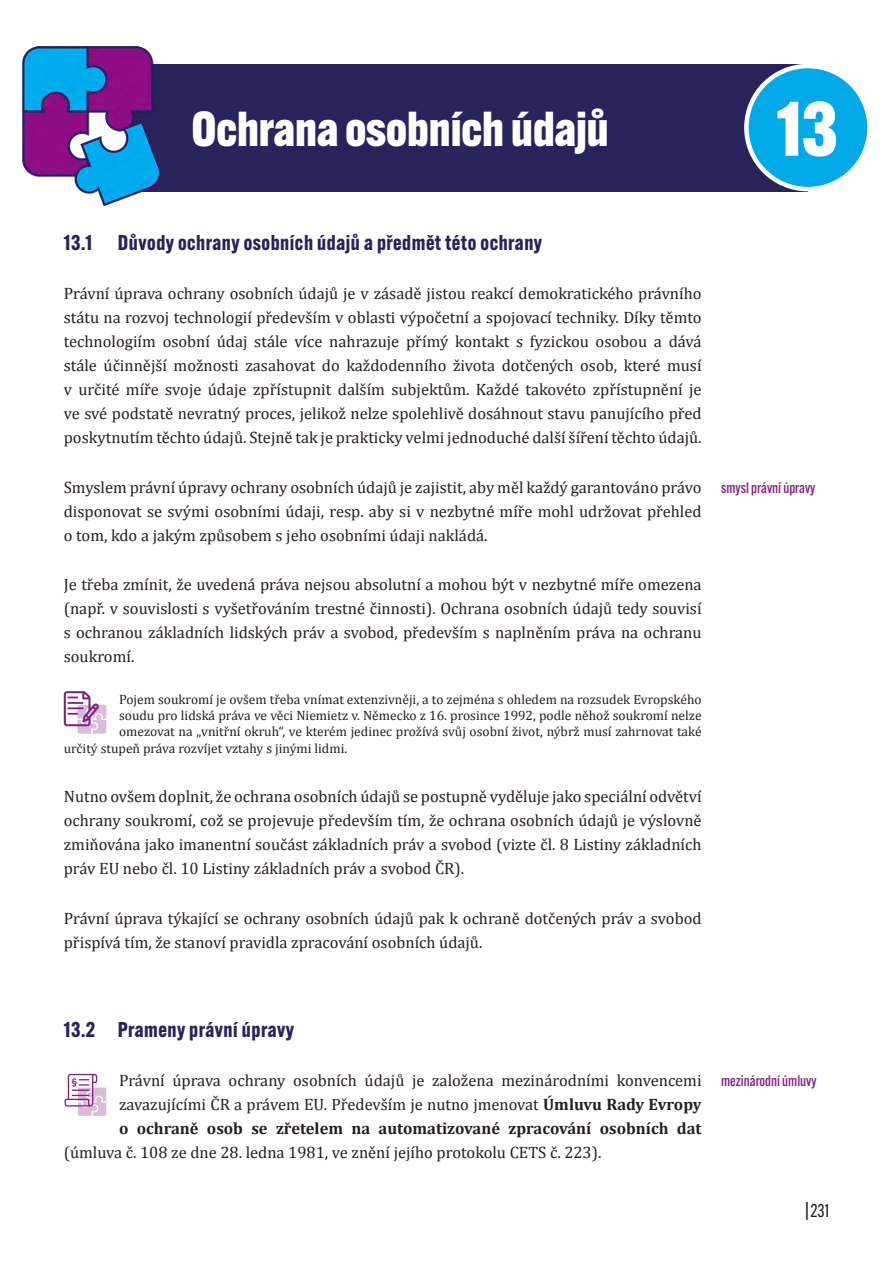
<style>
.page{position:relative;width:893px;height:1263px;background:#fff}
.page>*{position:absolute;margin:0;border:0;box-sizing:border-box;transform-origin:0 0}
.Kapitola_číslo{font:800 75px "Alternate Gothic ATF";color:#fff}
.Kapitola_název{font:800 48px "Alternate Gothic ATF";color:#fff}
.Nadpis__level2_-_12-03{font:700 21px "Alternate Gothic ATF";letter-spacing:.025em;color:#29235c}
.t1{font:18px "Alternate Gothic ATF";color:#231f20}
.Basic__03-03{font:16.5px/24px "Cambria";color:#231f20;text-align:justify}
.Basic__03-03-2{font:700 16.5px "Cambria";color:#231f20}
.Marginálie{font:500 15px "Alternate Gothic ATF";color:#831f82}
.Poznámka{font:13.5px "Cambria";color:#231f20}
.t2{font:700 9px "Helvetica Neue";color:#831f82}
.s1{color:#29235c}
.s2{font-weight:700}
</style>
<div class="page">
<svg style="left:64px;top:691px;width:42px;height:43px"></svg>
<svg style="left:65px;top:1074px;width:41px;height:42px"></svg>
<div style="left:128px;top:64px;width:680px;height:127px;background:#29235c"></div>
<div style="left:746px;top:66px;width:123px;height:123px;background:#00a9e7;border-radius:50%"></div>
<div style="left:744px;top:64px;width:128px;height:127px;border:4px solid #fff;border-radius:50%"></div>
<img style="left:23px;top:47px;width:137px;height:159px">
<p class="Kapitola_název" style="left:128px;top:99px;width:483px"><span class="s1">13.</span> Ochrana osobních údajů</p>
<p class="Kapitola_číslo" style="left:777px;top:82px;width:62px">13</p>
<p class="Nadpis__level2_-_12-03" style="left:64px;top:229px;width:480px">13.1 Důvody ochrany osobních údajů a předmět této ochrany</p>
<p class="Basic__03-03" style="left:64px;top:281px;width:639px">Právní úprava ochrany osobních údajů je v zásadě jistou reakcí demokratického právního státu na rozvoj technologií především v oblasti výpočetní a spojovací techniky. Díky těmto technologiím osobní údaj stále více nahrazuje přímý kontakt s fyzickou osobou a dává stále účinnější možnosti zasahovat do každodenního života dotčených osob, které musí v určité míře svoje údaje zpřístupnit dalším subjektům. Každé takovéto zpřístupnění je ve své podstatě nevratný proces, jelikož nelze spolehlivě dosáhnout stavu panujícího před poskytnutím těchto údajů. Stejně tak je prakticky velmi jednoduché další šíření těchto údajů.</p>
<p class="Basic__03-03" style="left:64px;top:475px;width:639px">Smyslem právní úpravy ochrany osobních údajů je zajistit, aby měl každý garantováno právo disponovat se svými osobními údaji, resp. aby si v nezbytné míře mohl udržovat přehled o tom, kdo a jakým způsobem s jeho osobními údaji nakládá.</p>
<p class="Basic__03-03" style="left:64px;top:572px;width:639px">Je třeba zmínit, že uvedená práva nejsou absolutní a mohou být v nezbytné míře omezena (např. v souvislosti s vyšetřováním trestné činnosti). Ochrana osobních údajů tedy souvisí s ochranou základních lidských práv a svobod, především s naplněním práva na ochranu soukromí.</p>
<p class="Poznámka" style="left:119px;top:691px;width:584px">Pojem soukromí je ovšem třeba vnímat extenzivněji, a to zejména s ohledem na rozsudek Evropského</p>
<p class="Poznámka" style="left:119px;top:708px;width:584px">soudu pro lidská práva ve věci Niemietz v. Německo z 16. prosince 1992, podle něhož soukromí nelze</p>
<p class="Poznámka" style="left:119px;top:724px;width:584px">omezovat na „vnitřní okruh“, ve kterém jedinec prožívá svůj osobní život, nýbrž musí zahrnovat také</p>
<p class="Poznámka" style="left:64px;top:740px;width:285px">určitý stupeň práva rozvíjet vztahy s jinými lidmi.</p>
<p class="Basic__03-03" style="left:64px;top:784px;width:639px">Nutno ovšem doplnit, že ochrana osobních údajů se postupně vyděluje jako speciální odvětví ochrany soukromí, což se projevuje především tím, že ochrana osobních údajů je výslovně zmiňována jako imanentní součást základních práv a svobod (vizte čl. 8 Listiny základních práv EU nebo čl. 10 Listiny základních práv a svobod ČR).</p>
<p class="Basic__03-03" style="left:64px;top:906px;width:639px">Právní úprava týkající se ochrany osobních údajů pak k ochraně dotčených práv a svobod přispívá tím, že stanoví pravidla zpracování osobních údajů.</p>
<p class="Marginálie" style="left:721px;top:478px;width:96px">smysl právní úpravy</p>
<p class="Nadpis__level2_-_12-03" style="left:64px;top:1016px;width:232px">13.2 Prameny právní úpravy</p>
<p class="t2" style="left:72px;top:1074px;width:7px">§</p>
<p class="Basic__03-03" style="left:119px;top:1068px;width:584px">Právní úprava ochrany osobních údajů je založena mezinárodními konvencemi</p>
<p class="Basic__03-03" style="left:119px;top:1092px;width:584px">zavazujícími ČR a právem EU. Především je nutno jmenovat <span class="s2">Úmluvu Rady Evropy</span></p>
<p class="Basic__03-03-2" style="left:119px;top:1118px;width:584px">o ochraně osob se zřetelem na automatizované zpracování osobních dat</p>
<p class="Basic__03-03" style="left:64px;top:1140px;width:539px">(úmluva č. 108 ze dne 28. ledna 1981, ve znění jejího protokolu CETS č. 223).</p>
<p class="Marginálie" style="left:721px;top:1072px;width:97px">mezinárodní úmluvy</p>
<p class="t1" style="left:804px;top:1199px;width:27px">|231</p>
</div>
